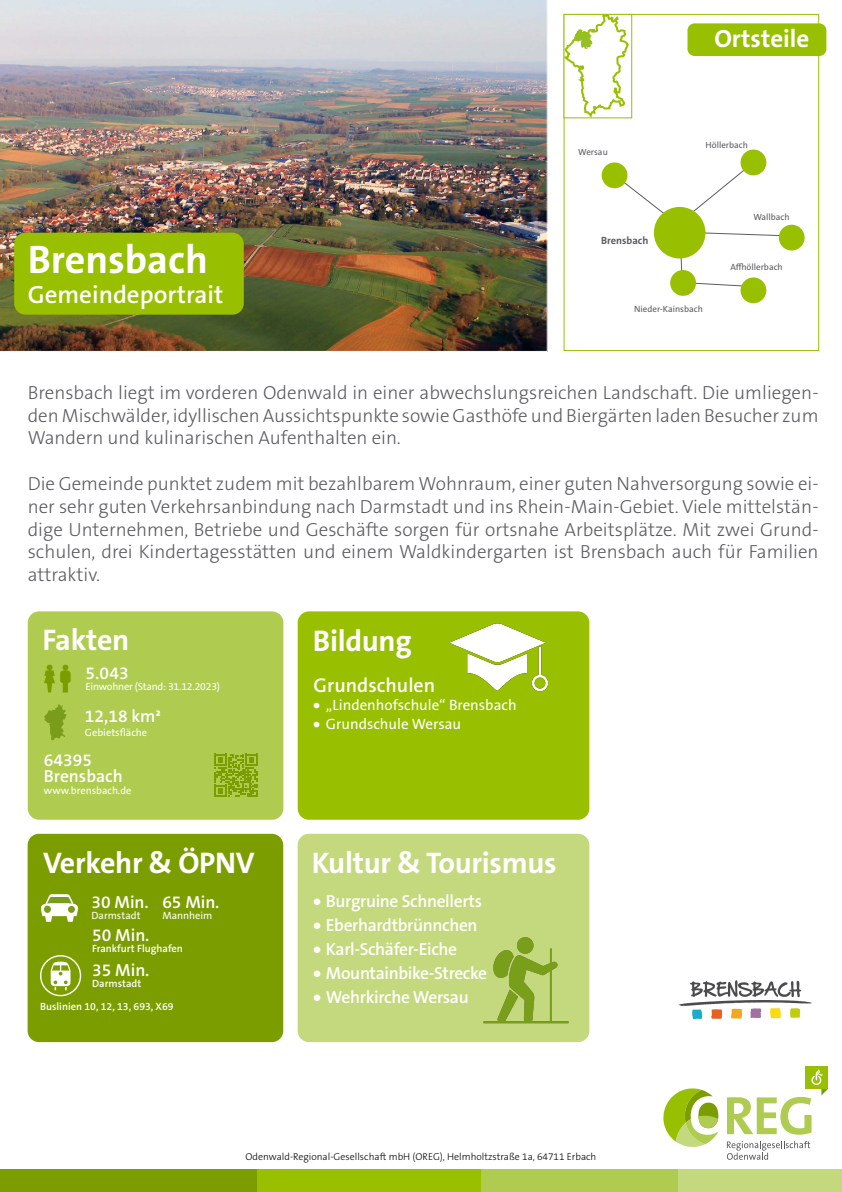
<style>
.page{position:relative;width:842px;height:1192px;background:#fff}
.page>*{position:absolute;margin:0;border:0;box-sizing:border-box;transform-origin:0 0}
.t1{font:700 40px "The Sans Os F";color:#fff}
.t2{font:700 30px "The Sans Os F";letter-spacing:-.01em;color:#fff}
.t3{font:600 25px "The Sans Os F";color:#fff}
.t4{font:700 25px "The Sans Os F";color:#fff}
.t5{font:600 20px "The Sans B W6";color:#fff}
.t6{font:300 19px/22.8px "The Sans B W3";color:#5c5b60;text-align:justify}
.t7{font:600 17.5px "The Sans B W6";letter-spacing:-.02em;color:#fff}
.t8{font:600 17.5px/16px "The Sans B W6";color:#fff}
.t9{font:15px "The Sans B W5 Plain";color:#fff}
.t10{font:600 10.5px "The Sans B W6";color:#fff}
.t11{font:10.5px "The Sans B W5 Plain";color:#fff}
.t12{font:10.5px "The Sans B W5 Plain";letter-spacing:-.02em;color:#fff}
.t13{font:700 10.5px "The Sans Os F";color:#5c5b60}
.t14{font:300 10px "The Sans B W3";color:#000}
.t15{font:9px "The Sans Os F";color:#5c5b60}
.s1{font-family:"The Sans B W9";font-weight:900}
</style>
<div class="page">
<img style="left:0;top:0;width:547px;height:351px">
<svg style="left:727px;top:1141px;width:83px;height:19px"></svg>
<div style="left:805px;top:1066px;width:23px;height:23px;background:#98c000"></div>
<svg style="left:663px;top:1088px;width:55px;height:59px"></svg>
<svg style="left:727px;top:1069px;width:101px;height:66px"></svg>
<div style="left:14px;top:233px;width:230px;height:82px;background:#98c000;border-radius:11px"></div>
<div style="left:661px;top:1170px;width:181px;height:22px;background:#c4d97d"></div>
<div style="left:430px;top:1170px;width:248px;height:22px;background:#afcc50"></div>
<div style="left:217px;top:1170px;width:264px;height:22px;background:#98c000"></div>
<div style="left:0;top:1170px;width:257px;height:22px;background:#7c9d00"></div>
<div style="left:687px;top:23px;width:139px;height:33px;background:#98c000;border-radius:7px"></div>
<div style="left:563px;top:14px;width:256px;height:337px;border:1px solid #98c000"></div>
<img style="left:565px;top:16px;width:63px;height:100px">
<div style="left:563px;top:14px;width:69px;height:104px;border:1px solid #98c000"></div>
<svg style="left:574px;top:30px;width:18px;height:19px"></svg>
<div style="left:298px;top:834px;width:291px;height:208px;background:#c4d97d;border-radius:11px"></div>
<img style="left:483px;top:937px;width:86px;height:87px">
<div style="left:298px;top:611px;width:291px;height:209px;background:#98c000;border-radius:11px"></div>
<img style="left:450px;top:623px;width:98px;height:69px">
<div style="left:28px;top:611px;width:255px;height:209px;background:#afcc50;border-radius:11px"></div>
<svg style="left:215px;top:754px;width:42px;height:43px"></svg>
<svg style="left:44px;top:665px;width:27px;height:28px"></svg>
<svg style="left:44px;top:704px;width:23px;height:37px"></svg>
<div style="left:28px;top:834px;width:255px;height:208px;background:#7c9d00;border-radius:11px"></div>
<svg style="left:41px;top:894px;width:37px;height:28px"></svg>
<div style="left:68px;top:906px;width:7px;height:7px;background:#799d1a;border-radius:50%"></div>
<svg style="left:40px;top:955px;width:41px;height:41px"></svg>
<img style="left:678px;top:980px;width:134px;height:39px">
<svg style="left:695px;top:283px;width:70px;height:5px"></svg>
<svg style="left:689px;top:168px;width:67px;height:48px"></svg>
<div style="left:740px;top:150px;width:26px;height:25px;background:#98c000;border-radius:50%"></div>
<div style="left:740px;top:277px;width:26px;height:26px;background:#98c000;border-radius:50%"></div>
<div style="left:602px;top:162px;width:25px;height:26px;background:#98c000;border-radius:50%"></div>
<svg style="left:619px;top:178px;width:64px;height:101px"></svg>
<div style="left:670px;top:270px;width:26px;height:26px;background:#98c000;border-radius:50%"></div>
<svg style="left:705px;top:232px;width:75px;height:4px"></svg>
<div style="left:779px;top:225px;width:26px;height:26px;background:#98c000;border-radius:50%"></div>
<div style="left:654px;top:207px;width:51px;height:52px;background:#98c000;border-radius:50%"></div>
<h1 class="t1" style="left:28px;top:234px;width:182px">Brensbach</h1>
<h3 class="t3" style="left:28px;top:279px;width:197px">Gemeindeportrait</h3>
<p class="t15" style="left:578px;top:146px;width:31px">Wersau</p>
<p class="t13" style="left:601px;top:234px;width:49px">Brensbach</p>
<h3 class="t4" style="left:714px;top:22px;width:97px">Ortsteile</h3>
<p class="t15" style="left:705px;top:139px;width:44px">Höllerbach</p>
<p class="t15" style="left:753px;top:211px;width:38px">Wallbach</p>
<p class="t15" style="left:730px;top:262px;width:54px">Affhöllerbach</p>
<p class="t15" style="left:634px;top:303px;width:70px">Nieder-Kainsbach</p>
<p class="t6" style="left:28px;top:381px;width:792px">Brensbach liegt im vorderen Odenwald in einer abwechslungsreichen Landschaft. Die umliegen&shy;den Mischwälder, idyllischen Aussichtspunkte sowie Gasthöfe und Biergärten laden Besucher zum Wandern und kulinarischen Aufenthalten ein.</p>
<p class="t6" style="left:28px;top:472px;width:792px">Die Gemeinde punktet zudem mit bezahlbarem Wohnraum, einer guten Nahversorgung sowie ei&shy;ner sehr guten Verkehrsanbindung nach Darmstadt und ins Rhein-Main-Gebiet. Viele mittelstän&shy;dige Unternehmen, Betriebe und Geschäfte sorgen für ortsnahe Arbeitsplätze. Mit zwei Grund&shy;schulen, drei Kindertagesstätten und einem Waldkindergarten ist Brensbach auch für Familien attraktiv.</p>
<h2 class="t2" style="left:43px;top:621px;width:88px">Fakten</h2>
<p class="t7" style="left:85px;top:662px;width:45px">5.043</p>
<p class="t12" style="left:85px;top:680px;width:136px">Einwohner (Stand: 31.12.2023)</p>
<p class="t7" style="left:85px;top:705px;width:78px">12,18 km²</p>
<p class="t11" style="left:85px;top:725px;width:64px">Gebietsfläche</p>
<p class="t8" style="left:44px;top:752px;width:80px">64395<br>Brensbach</p>
<p class="t11" style="left:44px;top:784px;width:89px">www.brensbach.de</p>
<h2 class="t2" style="left:43px;top:844px;width:213px">Verkehr &amp; ÖPNV</h2>
<p class="t7" style="left:91px;top:891px;width:59px">30 Min.</p>
<p class="t11" style="left:91px;top:909px;width:51px">Darmstadt</p>
<p class="t7" style="left:162px;top:891px;width:59px">65 Min.</p>
<p class="t11" style="left:162px;top:909px;width:52px">Mannheim</p>
<p class="t7" style="left:92px;top:924px;width:59px">50 Min.</p>
<p class="t10" style="left:92px;top:942px;width:92px">Frankfurt Flughafen</p>
<p class="t7" style="left:92px;top:959px;width:59px">35 Min.</p>
<p class="t10" style="left:92px;top:977px;width:51px">Darmstadt</p>
<p class="t10" style="left:40px;top:999px;width:135px">Buslinien 10, 12, 13, 693, X69</p>
<h2 class="t2" style="left:313px;top:621px;width:100px">Bildung</h2>
<p class="t5" style="left:314px;top:672px;width:123px">Grundschulen</p>
<p class="t9" style="left:314px;top:696px;width:204px"><span class="s1">•</span> „Lindenhofschule“ Brensbach</p>
<p class="t9" style="left:314px;top:714px;width:149px"><span class="s1">•</span> Grundschule Wersau</p>
<h2 class="t2" style="left:312px;top:844px;width:247px">Kultur &amp; Tourismus</h2>
<p class="t7" style="left:313px;top:890px;width:170px"><span class="s1">•</span> Burgruine Schnellerts</p>
<p class="t7" style="left:313px;top:914px;width:166px"><span class="s1">•</span> Eberhardtbrünnchen</p>
<p class="t7" style="left:313px;top:938px;width:145px"><span class="s1">•</span> Karl-Schäfer-Eiche</p>
<p class="t7" style="left:313px;top:962px;width:175px"><span class="s1">•</span> Mountainbike-Strecke</p>
<p class="t7" style="left:313px;top:986px;width:157px"><span class="s1">•</span> Wehrkirche Wersau</p>
<p class="t14" style="left:246px;top:1150px;width:352px">Odenwald-Regional-Gesellschaft mbH (OREG), Helmholtzstraße 1a, 64711 Erbach</p>
</div>
